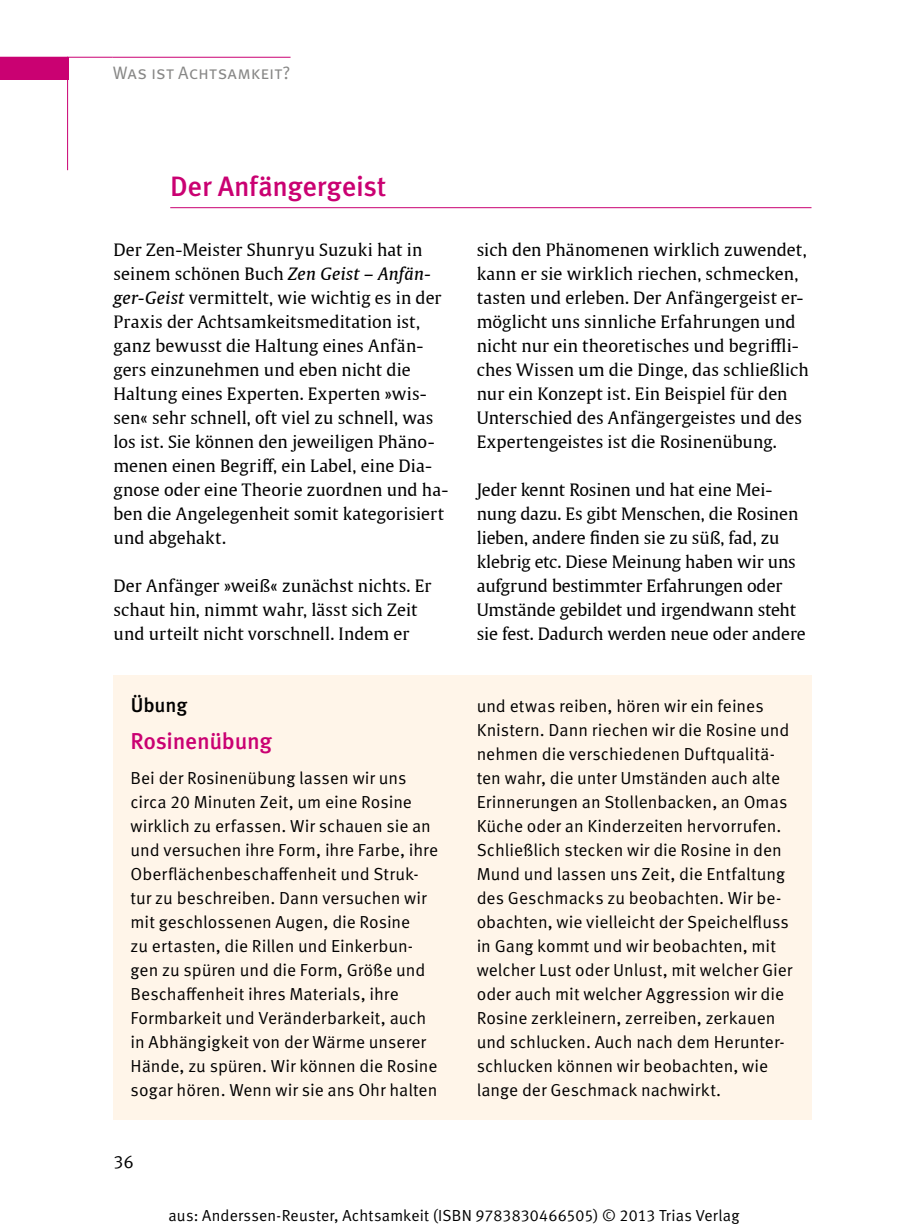
<style>
.page{position:relative;width:908px;height:1231px;background:#fff}
.page>*{position:absolute;margin:0;border:0;box-sizing:border-box;transform-origin:0 0}
.t1{font:500 28px "Meta Pro";letter-spacing:-.01em;color:#ca0172}
.t2{font:500 23px "Meta Pro";letter-spacing:-.015em;color:#ca0172}
.t3{font:500 20px "Meta Pro";letter-spacing:-.005em;color:#000}
.t4{font:18px "Meta Pro";letter-spacing:.005em;color:#878786}
.t5{font:18px "Meta Pro";color:#000}
.t6{font:17.4px/24px "Meta Pro";color:#000}
.t7{font:17px/24px "Thieme Gulliver 2011";color:#000}
.t8{font:16px "Meta Normal LF";letter-spacing:.01em;color:#000}
.s1{font-style:italic}
</style>
<div class="page">
<hr style="left:67px;top:57px;width:1px;height:113px;background:#ca0172">
<hr style="left:0;top:57px;width:113px;height:1px;background:#ca0172">
<div style="left:0;top:57px;width:68px;height:22px;background:#ca0172"></div>
<hr style="left:170px;top:207px;width:641px;height:1px;background:#ca0172">
<div style="left:113px;top:675px;width:698px;height:444px;background:#fff5e9"></div>
<hr style="left:113px;top:57px;width:177px;height:1px;background:#ca0172">
<p class="t4" style="left:113px;top:62px;width:179px">Was ist Achtsamkeit?</p>
<h1 class="t1" style="left:170px;top:168px;width:217px">Der Anfängergeist</h1>
<p class="t7" style="left:113px;top:236px;width:336px">Der Zen-Meister Shunryu Suzuki hat in seinem schönen Buch <span class="s1">Zen Geist – Anfän&shy;ger-Geist</span> vermittelt, wie wichtig es in der Praxis der Achtsamkeitsmeditation ist, ganz bewusst die Haltung eines Anfän&shy;gers einzunehmen und eben nicht die Haltung eines Experten. Experten »wis&shy;sen« sehr schnell, oft viel zu schnell, was los ist. Sie können den jeweiligen Phäno&shy;menen einen Begriff, ein Label, eine Dia&shy;gnose oder eine Theorie zuordnen und ha&shy;ben die Angelegenheit somit kategorisiert und abgehakt.</p>
<p class="t7" style="left:113px;top:572px;width:319px">Der Anfänger »weiß« zunächst nichts. Er schaut hin, nimmt wahr, lässt sich Zeit und urteilt nicht vorschnell. Indem er</p>
<p class="t3" style="left:130px;top:692px;width:58px">Übung</p>
<h2 class="t2" style="left:130px;top:726px;width:143px">Rosinenübung</h2>
<p class="t6" style="left:130px;top:766px;width:309px">Bei der Rosinenübung lassen wir uns circa 20 Minuten Zeit, um eine Rosine wirklich zu erfassen. Wir schauen sie an und versuchen ihre Form, ihre Farbe, ihre Oberflächenbeschaffenheit und Struk&shy;tur zu beschreiben. Dann versuchen wir mit geschlossenen Augen, die Rosine<br>zu ertasten, die Rillen und Einkerbun&shy;gen zu spüren und die Form, Größe und Beschaffenheit ihres Materials, ihre Formbarkeit und Veränderbarkeit, auch in Abhängigkeit von der Wärme unserer Hände, zu spüren. Wir können die Rosine sogar hören. Wenn wir sie ans Ohr halten</p>
<p class="t5" style="left:113px;top:1150px;width:22px">36</p>
<p class="t7" style="left:476px;top:236px;width:333px">sich den Phänomenen wirklich zuwendet, kann er sie wirklich riechen, schmecken, tasten und erleben. Der Anfängergeist er&shy;möglicht uns sinnliche Erfahrungen und nicht nur ein theoretisches und begriffli&shy;ches Wissen um die Dinge, das schließlich nur ein Konzept ist. Ein Beispiel für den Unterschied des Anfängergeistes und des Expertengeistes ist die Rosinenübung.</p>
<p class="t7" style="left:476px;top:476px;width:330px">Jeder kennt Rosinen und hat eine Mei&shy;nung dazu. Es gibt Menschen, die Rosinen lieben, andere finden sie zu süß, fad, zu klebrig etc. Diese Meinung haben wir uns aufgrund bestimmter Erfahrungen oder Umstände gebildet und irgendwann steht sie fest. Dadurch werden neue oder andere</p>
<p class="t6" style="left:476px;top:694px;width:317px">und etwas reiben, hören wir ein feines Knistern. Dann riechen wir die Rosine und nehmen die verschiedenen Duftqualitä&shy;ten wahr, die unter Umständen auch alte Erinnerungen an Stollenbacken, an Omas Küche oder an Kinderzeiten hervorrufen.<br>Schließlich stecken wir die Rosine in den Mund und lassen uns Zeit, die Entfaltung des Geschmacks zu beobachten. Wir be&shy;obachten, wie vielleicht der Speichelfluss in Gang kommt und wir beobachten, mit welcher Lust oder Unlust, mit welcher Gier oder auch mit welcher Aggression wir die Rosine zerkleinern, zerreiben, zerkauen und schlucken. Auch nach dem Herunter&shy;schlucken können wir beobachten, wie lange der Geschmack nachwirkt.</p>
<p class="t8" style="left:168px;top:1205px;width:572px">aus: Anderssen-Reuster, Achtsamkeit (ISBN 9783830466505) © 2013 Trias Verlag</p>
</div>
